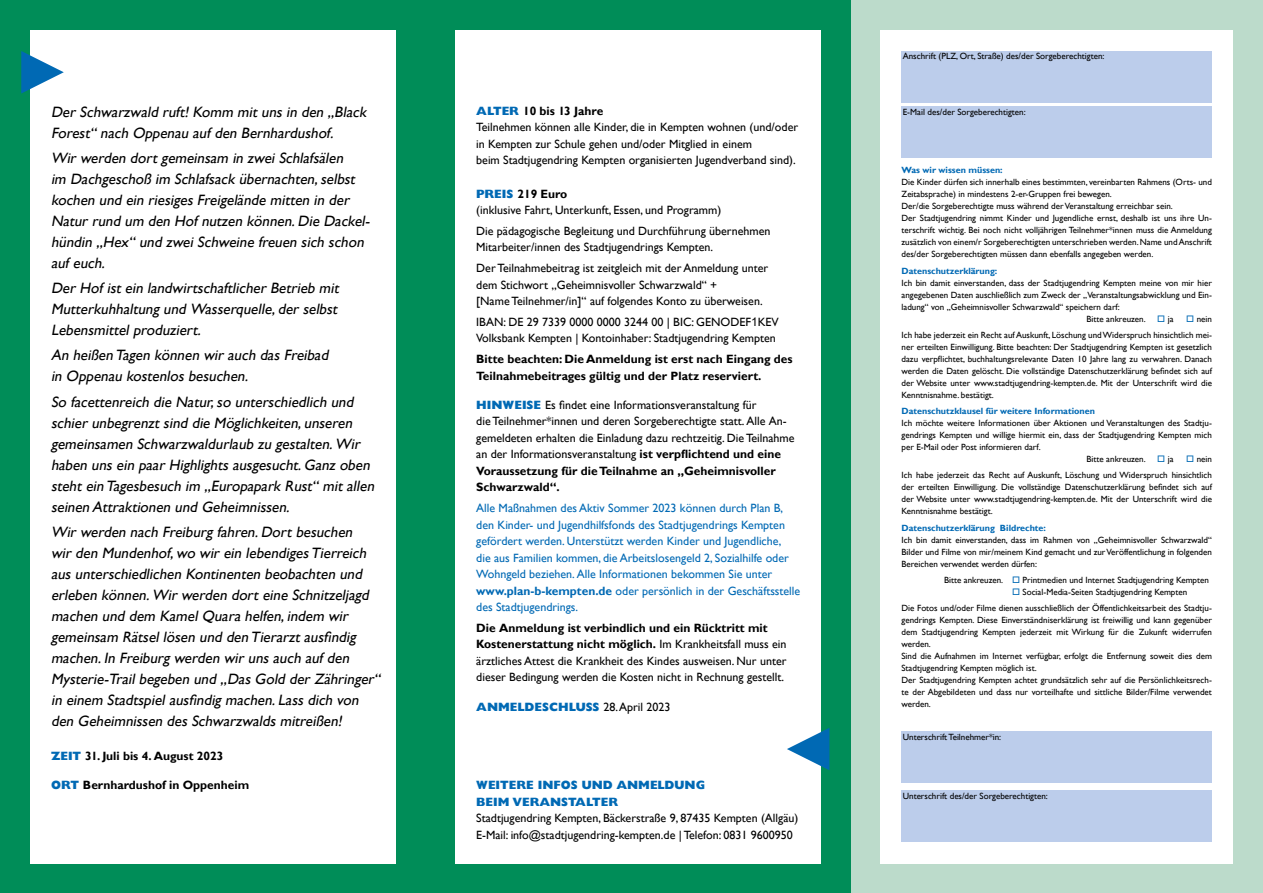
<style>
.page{position:relative;width:1263px;height:893px;background:#fff}
.page>*{position:absolute;margin:0;border:0;box-sizing:border-box;transform-origin:0 0}
.t1{font:italic 15px/21px "Gill Sans";color:#000}
.t2{font:12px/16.5px "Gill Sans";color:#000}
.t3{font:12px/16.5px "Gill Sans";color:#0069b4}
.t4{font:700 12px/16.5px "Gill Sans";color:#000}
.t5{font:800 12px/16.5px "Gill Sans";color:#0069b4}
.t6{font:9px/12px "Gill Sans";color:#000}
.t7{font:700 9px "Gill Sans";color:#0069b4}
.s1{font-weight:800;color:#0069b4}
.s2{font-weight:700}
.s3{font-family:"Arial"}
.s4{font-weight:400;color:#000}
.s5{color:#0069b4}
</style>
<div class="page">
<div style="left:850px;top:0;width:413px;height:893px;background:#bcdbcb"></div>
<div style="left:0;top:0;width:850px;height:893px;background:#008d58"></div>
<div style="left:880px;top:30px;width:353px;height:833px;background:#fff"></div>
<div style="left:455px;top:30px;width:366px;height:833px;background:#fff"></div>
<div style="left:30px;top:30px;width:365px;height:833px;background:#fff"></div>
<div style="left:901px;top:731px;width:311px;height:51px;background:#bccdeb"></div>
<div style="left:901px;top:791px;width:311px;height:51px;background:#bccdeb"></div>
<div style="left:901px;top:106px;width:311px;height:51px;background:#bccdeb"></div>
<div style="left:901px;top:51px;width:311px;height:51px;background:#bccdeb"></div>
<svg style="left:21px;top:51px;width:43px;height:43px"></svg>
<svg style="left:787px;top:728px;width:42px;height:42px"></svg>
<h1 class="t1" style="left:51px;top:101px;width:320px">Der Schwarzwald ruft! Komm mit uns in den „Black<br>Forest“ nach Oppenau auf den Bernhardushof.</h1>
<p class="t1" style="left:51px;top:148px;width:323px">Wir werden dort gemeinsam in zwei Schlafsälen<br>im Dachgeschoß im Schlafsack übernachten,selbst kochen und ein riesiges Freigelände mitten in der Natur rund um den Hof nutzen können.Die Dackel&shy;hündin „Hex“ und zwei Schweine freuen sich schon auf euch.</p>
<h1 class="t1" style="left:51px;top:278px;width:292px;text-align:justify">Der Hof ist ein landwirtschaftlicher Betrieb mit Mutterkuhhaltung und Wasserquelle,der selbst Lebensmittel produziert.</h1>
<h1 class="t1" style="left:51px;top:345px;width:282px">An heißen Tagen können wir auch das Freibad in Oppenau kostenlos besuchen.</h1>
<p class="t1" style="left:51px;top:391px;width:328px">So facettenreich die Natur,so unterschiedlich und schier unbegrenzt sind die Möglichkeiten,unseren gemeinsamen Schwarzwaldurlaub zu gestalten.Wir haben uns ein paar Highlights ausgesucht.Ganz oben steht ein Tagesbesuch im „Europapark Rust“ mit allen seinen Attraktionen und Geheimnissen.</p>
<p class="t1" style="left:51px;top:522px;width:334px">Wir werden nach Freiburg fahren.Dort besuchen<br>wir den Mundenhof,wo wir ein lebendigesTierreich aus unterschiedlichen Kontinenten beobachten und erleben können.Wir werden dort eine Schnitzeljagd machen und dem Kamel Quara helfen,indem wir gemeinsam Rätsel lösen und den Tierarzt ausfindig machen.In Freiburg werden wir uns auch auf den Mysterie-Trail begeben und „Das Gold der Zähringer“ in einem Stadtspiel ausfindig machen.Lass dich von den Geheimnissen des Schwarzwalds mitreißen!</p>
<h2 class="t4" style="left:51px;top:747px;width:174px"><span class="s1">ZEIT</span> 31. Juli bis 4. August 2023</h2>
<h2 class="t4" style="left:51px;top:777px;width:200px"><span class="s1">ORT</span> Bernhardushof in Oppenheim</h2>
<h2 class="t2" style="left:476px;top:103px;width:323px"><span class="s1">ALTER</span> <span class="s2">10 bis 13 Jahre<br></span>Teilnehmen können alle Kinder, die in Kempten wohnen (und/oder in Kempten zur Schule gehen und/oder Mitglied in einem<br>beim Stadtjugendring Kempten organisierten Jugendverband sind).</h2>
<h2 class="t2" style="left:476px;top:186px;width:247px"><span class="s1">PREIS</span> <span class="s2">219 Euro<br></span>(inklusive Fahrt, Unterkunft, Essen, und Programm)</h2>
<h2 class="t2" style="left:476px;top:223px;width:296px">Die pädagogische Begleitung und Durchführung übernehmen<br>Mitarbeiter/innen des Stadtjugendrings Kempten.</h2>
<h2 class="t2" style="left:476px;top:260px;width:293px">Der Teilnahmebeitrag ist zeitgleich mit der Anmeldung unter dem Stichwort „Geheimnisvoller Schwarzwald“ +<br>[Name Teilnehmer/in]“ auf folgendes Konto zu überweisen.</h2>
<h2 class="t2" style="left:476px;top:314px;width:304px">IBAN: DE 29 7339 0000 0000 3244 00 | BIC: GENODEF<span class="s3">1</span>KEV<br>Volksbank Kempten | Kontoinhaber: Stadtjugendring Kempten</h2>
<h2 class="t4" style="left:476px;top:351px;width:318px">Bitte beachten: Die Anmeldung ist erst nach Eingang des<br>Teilnahmebeitrages gültig und der Platz reserviert.</h2>
<p class="t2" style="left:476px;top:397px;width:320px"><span class="s1">HINWEISE</span> Es findet eine Informationsveranstaltung für<br>die Teilnehmer*innen und deren Sorgeberechtigte statt. Alle An&shy;gemeldeten erhalten die Einladung dazu rechtzeitig. Die Teilnahme an der Informationsveranstaltung <span class="s2">ist verpflichtend und eine Voraussetzung für die Teilnahme an „Geheimnisvoller Schwarzwald“.</span></p>
<p class="t3" style="left:476px;top:500px;width:326px">Alle Maßnahmen des Aktiv Sommer 2023 können durch Plan B, den Kinder- und Jugendhilfsfonds des Stadtjugendrings Kempten gefördert werden. Unterstützt werden Kinder und Jugendliche,<br>die aus Familien kommen, die Arbeitslosengeld 2, Sozialhilfe oder Wohngeld beziehen. Alle Informationen bekommen Sie unter <span class="s2">www.plan-b-kempten.de</span> oder persönlich in der Geschäftsstelle des Stadtjugendrings.</p>
<p class="t2" style="left:476px;top:620px;width:312px"><span class="s2">Die Anmeldung ist verbindlich und ein Rücktritt mit Kostenerstattung nicht möglich.</span> Im Krankheitsfall muss ein ärztliches Attest die Krankheit des Kindes ausweisen. Nur unter dieser Bedingung werden die Kosten nicht in Rechnung gestellt.</p>
<h2 class="t5" style="left:476px;top:698px;width:196px">ANMELDESCHLUSS <span class="s4">28. April 2023</span></h2>
<h2 class="t5" style="left:476px;top:777px;width:230px">WEITERE INFOS UND ANMELDUNG<br>BEIM VERANSTALTER</h2>
<h2 class="t2" style="left:476px;top:810px;width:324px">Stadtjugendring Kempten, Bäckerstraße 9, 87435 Kempten (Allgäu)<br>E-Mail: info@stadtjugendring-kempten.de | Telefon: 0831 9600950</h2>
<p class="t6" style="left:903px;top:51px;width:203px">Anschrift (PLZ, Ort, Straße) des/der Sorgeberechtigten:</p>
<p class="t6" style="left:903px;top:106px;width:124px">E-Mail des/der Sorgeberechtigten:</p>
<p class="t7" style="left:901px;top:165px;width:103px">Was wir wissen müssen:</p>
<p class="t6" style="left:901px;top:177px;width:312px">Die Kinder dürfen sich innerhalb eines bestimmten, vereinbarten Rahmens (Orts- und Zeitabsprache) in mindestens 2-er-Gruppen frei bewegen.<br>Der/die Sorgeberechtigte muss während der Veranstaltung erreichbar sein.<br>Der Stadtjugendring nimmt Kinder und Jugendliche ernst, deshalb ist uns ihre Un&shy;terschrift wichtig. Bei noch nicht volljährigen Teilnehmer*innen muss die Anmeldung zusätzlich von einem/r Sorgeberechtigten unterschrieben werden. Name und Anschrift des/der Sorgeberechtigten müssen dann ebenfalls angegeben werden.</p>
<p class="t7" style="left:901px;top:265px;width:97px">Datenschutzerklärung:</p>
<p class="t6" style="left:901px;top:277px;width:312px">Ich bin damit einverstanden, dass der Stadtjugendring Kempten meine von mir hier</p>
<p class="t6" style="left:901px;top:289px;width:312px">angegebenen Daten auschließlich zum Zweck der „Veranstaltungsabwicklung und Ein-</p>
<p class="t6" style="left:901px;top:301px;width:220px">ladung“ von „Geheimnisvoller Schwarzwald“ speichern darf:</p>
<p class="t6" style="left:1086px;top:313px;width:61px">Bitte ankreuzen.</p>
<p class="t6" style="left:1157px;top:313px;width:18px"><span class="s5">□</span> ja</p>
<p class="t6" style="left:901px;top:311px;width:312px;line-height:16.2px;text-align:right"><span class="s5">□</span> nein<br>Ich habe jederzeit ein Recht auf Auskunft, Löschung und Widerspruch hinsichtlich mei-</p>
<p class="t6" style="left:901px;top:341px;width:312px;text-align:justify">ner erteilten Einwilligung. Bitte beachten: Der Stadtjugendring Kempten ist gesetzlich dazu verpflichtet, buchhaltungsrelevante Daten 10 Jahre lang zu verwahren. Danach werden die Daten gelöscht. Die vollständige Datenschutzerklärung befindet sich auf der Website unter www.stadtjugendring-kempten.de. Mit der Unterschrift wird die Kenntnisnahme. bestätigt.</p>
<p class="t7" style="left:901px;top:406px;width:195px">Datenschutzklausel für weitere Informationen</p>
<p class="t6" style="left:901px;top:417px;width:312px">Ich möchte weitere Informationen über Aktionen und Veranstaltungen des Stadtju-</p>
<p class="t6" style="left:901px;top:429px;width:312px">gendrings Kempten und willige hiermit ein, dass der Stadtjugendring Kempten mich</p>
<p class="t6" style="left:901px;top:441px;width:141px">per E-Mail oder Post informieren darf.</p>
<p class="t6" style="left:1086px;top:453px;width:61px">Bitte ankreuzen.</p>
<p class="t6" style="left:1157px;top:453px;width:18px"><span class="s5">□</span> ja</p>
<p class="t6" style="left:901px;top:451px;width:312px;line-height:16.2px;text-align:right"><span class="s5">□</span> nein<br>Ich habe jederzeit das Recht auf Auskunft, Löschung und Widerspruch hinsichtlich</p>
<p class="t6" style="left:901px;top:482px;width:312px;text-align:justify">der erteilten Einwilligung. Die vollständige Datenschutzerklärung befindet sich auf der Website unter www.stadtjugendring-kempten.de. Mit der Unterschrift wird die Kenntnisnahme bestätigt.</p>
<p class="t7" style="left:901px;top:522px;width:146px">Datenschutzerklärung Bildrechte:</p>
<p class="t6" style="left:901px;top:534px;width:312px;text-align:justify">Ich bin damit einverstanden, dass im Rahmen von „Geheimnisvoller Schwarzwald“ Bilder und Filme von mir/meinem Kind gemacht und zur Veröffentlichung in folgenden Bereichen verwendet werden dürfen:</p>
<p class="t6" style="left:944px;top:574px;width:266px">Bitte ankreuzen. <span class="s5">□</span> Printmedien und Internet Stadtjugendring Kempten</p>
<p class="t6" style="left:901px;top:584px;width:312px;line-height:16.2px;text-indent:111px"><span class="s5">□</span> Social-Media-Seiten Stadtjugendring Kempten<br>Die Fotos und/oder Filme dienen ausschließlich der Öffentlichkeitsarbeit des Stadtju-</p>
<p class="t6" style="left:901px;top:614px;width:312px">gendrings Kempten. Diese Einverständniserklärung ist freiwillig und kann gegenüber dem Stadtjugendring Kempten jederzeit mit Wirkung für die Zukunft widerrufen werden.<br>Sind die Aufnahmen im Internet verfügbar, erfolgt die Entfernung soweit dies dem Stadtjugendring Kempten möglich ist.<br>Der Stadtjugendring Kempten achtet grundsätzlich sehr auf die Persönlichkeitsrech&shy;te der Abgebildeten und dass nur vorteilhafte und sittliche Bilder/Filme verwendet werden.</p>
<p class="t6" style="left:903px;top:731px;width:100px">Unterschrift Teilnehmer*in:</p>
<p class="t6" style="left:903px;top:790px;width:147px">Unterschrift des/der Sorgeberechtigten:</p>
</div>
